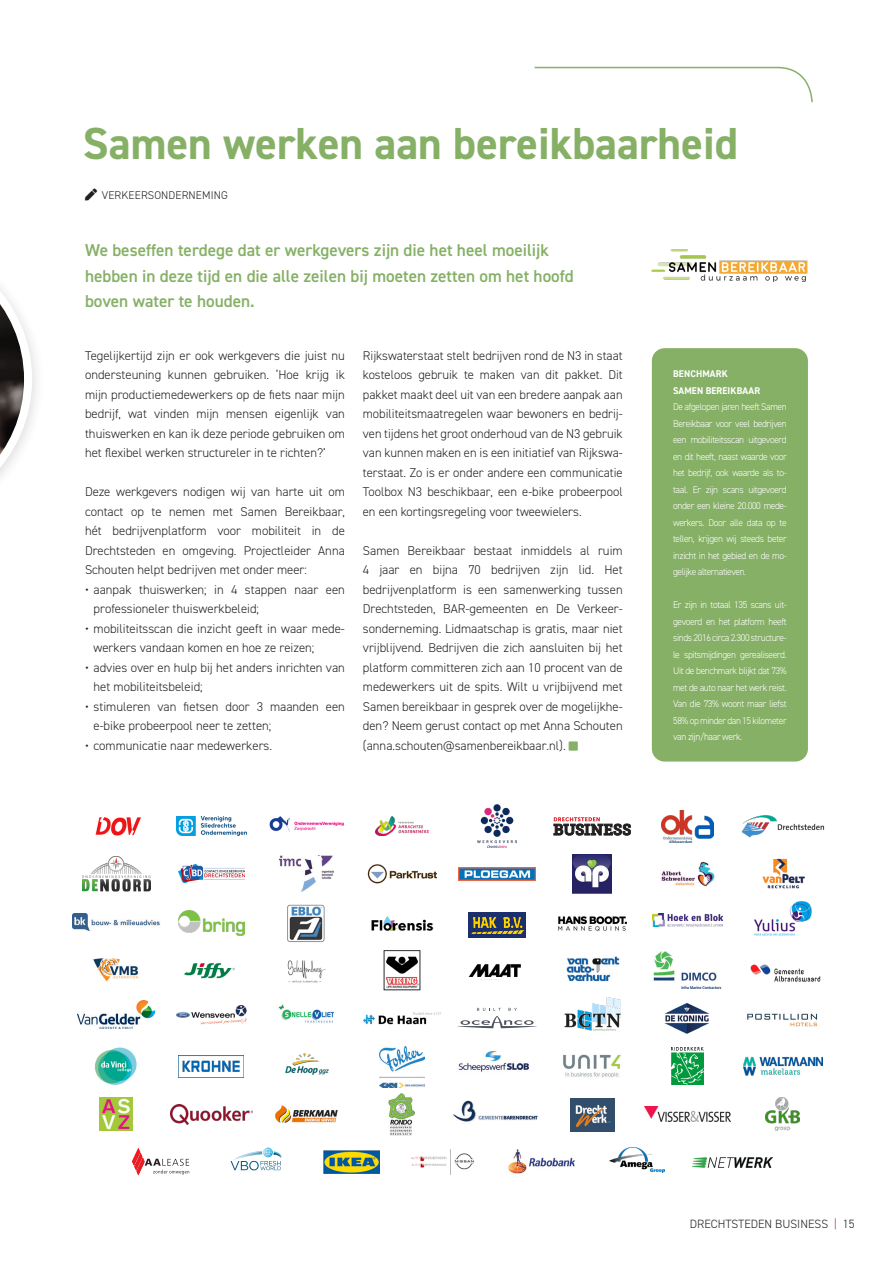
<style>
.page{position:relative;width:893px;height:1263px;background:#fff}
.page>*{position:absolute;margin:0;border:0;box-sizing:border-box;transform-origin:0 0}
.Kop{font:700 45px "DIN2014";color:#86b066}
.Intro{font:600 17.25px/25.5px "DIN2014";color:#86b066}
.Plat{font:300 12.75px/19.5px "DIN2014";color:#231f20;text-align:justify}
.t1{font:300 12px "DIN2014";color:#231f20}
.t2{font:300 11.25px "DIN2014";letter-spacing:.01em;color:#231f20}
.Tekst_in_blokje{font:300 9.75px/16.5px "DIN2014";letter-spacing:-.04em;color:#fff;text-align:justify}
.Tekst_in_blokje-2{font:700 9.75px "DIN2014";letter-spacing:.01em;color:#fff}
.s1{color:#86b066}
.s2{color:#d81c23}
</style>
<div class="page">
<svg style="left:0;top:288px;width:32px;height:189px"></svg>
<svg style="left:534px;top:66px;width:279px;height:37px"></svg>
<img style="left:72px;top:913px;width:88px;height:18px">
<img style="left:82px;top:856px;width:68px;height:36px">
<img style="left:93px;top:958px;width:45px;height:24px">
<img style="left:78px;top:1000px;width:76px;height:29px">
<img style="left:269px;top:816px;width:75px;height:16px">
<img style="left:287px;top:904px;width:38px;height:38px">
<img style="left:280px;top:856px;width:53px;height:35px">
<img style="left:287px;top:960px;width:39px;height:23px">
<img style="left:278px;top:1004px;width:56px;height:19px">
<img style="left:285px;top:1053px;width:44px;height:21px">
<img style="left:276px;top:1106px;width:61px;height:16px">
<img style="left:323px;top:1150px;width:56px;height:23px">
<img style="left:177px;top:816px;width:69px;height:20px">
<img style="left:178px;top:910px;width:66px;height:25px">
<img style="left:179px;top:865px;width:65px;height:18px">
<img style="left:185px;top:963px;width:50px;height:16px">
<img style="left:176px;top:1005px;width:70px;height:20px">
<img style="left:182px;top:1056px;width:62px;height:21px">
<img style="left:170px;top:1104px;width:82px;height:20px">
<svg style="left:230px;top:1147px;width:52px;height:24px"></svg>
<img style="left:94px;top:1047px;width:43px;height:38px">
<img style="left:100px;top:1098px;width:33px;height:32px">
<svg style="left:132px;top:1149px;width:57px;height:26px"></svg>
<img style="left:375px;top:816px;width:53px;height:19px">
<img style="left:371px;top:916px;width:62px;height:15px">
<img style="left:367px;top:864px;width:70px;height:20px">
<img style="left:383px;top:950px;width:38px;height:41px">
<img style="left:363px;top:1012px;width:78px;height:13px">
<img style="left:379px;top:1047px;width:45px;height:40px">
<img style="left:389px;top:1093px;width:26px;height:42px">
<img style="left:477px;top:804px;width:40px;height:43px">
<svg style="left:554px;top:817px;width:77px;height:18px"></svg>
<img style="left:661px;top:810px;width:53px;height:32px">
<img style="left:741px;top:815px;width:83px;height:22px">
<img style="left:558px;top:916px;width:69px;height:15px">
<img style="left:653px;top:913px;width:69px;height:13px">
<img style="left:754px;top:901px;width:58px;height:35px">
<img style="left:459px;top:868px;width:76px;height:12px">
<img style="left:468px;top:964px;width:53px;height:13px">
<svg style="left:457px;top:1008px;width:80px;height:20px"></svg>
<img style="left:458px;top:1051px;width:71px;height:21px">
<img style="left:453px;top:1100px;width:85px;height:22px">
<img style="left:508px;top:1149px;width:67px;height:25px">
<img style="left:573px;top:854px;width:39px;height:39px">
<img style="left:661px;top:861px;width:54px;height:26px">
<img style="left:762px;top:858px;width:43px;height:31px">
<img style="left:567px;top:956px;width:53px;height:26px">
<img style="left:653px;top:951px;width:69px;height:37px">
<img style="left:750px;top:964px;width:71px;height:18px">
<img style="left:564px;top:998px;width:57px;height:33px">
<img style="left:563px;top:1054px;width:58px;height:24px">
<img style="left:570px;top:1098px;width:44px;height:33px">
<img style="left:609px;top:1147px;width:55px;height:26px">
<img style="left:664px;top:1003px;width:46px;height:31px">
<img style="left:747px;top:1013px;width:71px;height:14px">
<img style="left:672px;top:1048px;width:31px;height:36px">
<img style="left:743px;top:1056px;width:79px;height:20px">
<img style="left:645px;top:1106px;width:85px;height:16px">
<img style="left:692px;top:1157px;width:80px;height:11px">
<img style="left:765px;top:1098px;width:35px;height:32px">
<div style="left:652px;top:348px;width:156px;height:413px;background:#86b066;border-radius:13px"></div>
<img style="left:652px;top:249px;width:156px;height:33px">
<img style="left:95px;top:817px;width:46px;height:19px">
<div style="left:468px;top:912px;width:58px;height:26px;background:#1b2f6c"></div>
<img style="left:472px;top:917px;width:51px;height:16px">
<img style="left:411px;top:1163px;width:36px;height:5px">
<img style="left:411px;top:1156px;width:36px;height:6px">
<img style="left:454px;top:1153px;width:20px;height:17px">
<svg style="left:450px;top:1149px;width:1px;height:25px"></svg>
<p class="Kop" style="left:83px;top:113px;width:657px">Samen werken aan bereikbaarheid</p>
<p class="t2" style="left:102px;top:188px;width:128px">VERKEERSONDERNEMING</p>
<p class="Intro" style="left:85px;top:237px;width:490px">We beseffen terdege dat er werkgevers zijn die het heel moeilijk hebben in deze tijd en die alle zeilen bij moeten zetten om het hoofd boven water te houden.</p>
<p class="Plat" style="left:85px;top:346px;width:261px">Tegelijkertijd zijn er ook werkgevers die juist nu ondersteuning kunnen gebruiken. ‘Hoe krijg ik mijn productiemedewerkers op de fiets naar mijn bedrijf, wat vinden mijn mensen eigenlijk van thuiswerken en kan ik deze periode gebruiken om het flexibel werken structureler in te richten?’</p>
<p class="Plat" style="left:85px;top:482px;width:261px">Deze werkgevers nodigen wij van harte uit om contact op te nemen met Samen Bereikbaar, hét bedrijvenplatform voor mobiliteit in de Drechtsteden en omgeving. Projectleider Anna Schouten helpt bedrijven met onder meer:</p>
<p class="Plat" style="left:94px;top:580px;width:253px;text-indent:-9px">• aanpak thuiswerken; in 4 stappen naar een professioneler thuiswerkbeleid;</p>
<p class="Plat" style="left:94px;top:619px;width:253px;text-indent:-9px">• mobiliteitsscan die inzicht geeft in waar mede&shy;werkers vandaan komen en hoe ze reizen;</p>
<p class="Plat" style="left:94px;top:658px;width:253px;text-indent:-9px">• advies over en hulp bij het anders inrichten van het mobiliteitsbeleid;</p>
<p class="Plat" style="left:94px;top:697px;width:253px;text-indent:-9px">• stimuleren van fietsen door 3 maanden een e-bike probeerpool neer te zetten;</p>
<p class="Plat" style="left:85px;top:736px;width:189px">• communicatie naar medewerkers.</p>
<p class="Plat" style="left:363px;top:346px;width:261px">Rijkswaterstaat stelt bedrijven rond de N3 in staat kosteloos gebruik te maken van dit pakket. Dit pakket maakt deel uit van een bredere aanpak aan mobiliteitsmaatregelen waar bewoners en bedrij&shy;ven tijdens het groot onderhoud van de N3 gebruik van kunnen maken en is een initiatief van Rijkswa&shy;terstaat. Zo is er onder andere een communicatie Toolbox N3 beschikbaar, een e-bike probeerpool en een kortingsregeling voor tweewielers.</p>
<p class="Plat" style="left:363px;top:541px;width:261px">Samen Bereikbaar bestaat inmiddels al ruim 4 jaar en bijna 70 bedrijven zijn lid. Het bedrijvenplatform is een samenwerking tussen Drechtsteden, BAR-gemeenten en De Verkeer&shy;sonderneming. Lidmaatschap is gratis, maar niet vrijblijvend. Bedrijven die zich aansluiten bij het platform committeren zich aan 10 procent van de medewerkers uit de spits. Wilt u vrijbijvend met Samen bereikbaar in gesprek over de mogelijkhe&shy;den? Neem gerust contact op met Anna Schouten (anna.schouten@samenbereikbaar.nl). <span class="s1">▲▼□</span></p>
<p class="Tekst_in_blokje-2" style="left:673px;top:367px;width:56px">BENCHMARK</p>
<p class="Tekst_in_blokje-2" style="left:673px;top:384px;width:89px">SAMEN BEREIKBAAR</p>
<p class="Tekst_in_blokje" style="left:673px;top:399px;width:115px">De afgelopen jaren heeft Samen Bereikbaar voor veel bedrijven een mobiliteitsscan uitgevoerd en dit heeft, naast waarde voor het bedrijf, ook waarde als to&shy;taal. Er zijn scans uitgevoerd onder een kleine 20.000 mede&shy;werkers. Door alle data op te tellen, krijgen wij steeds beter inzicht in het gebied en de mo&shy;gelijke alternatieven.</p>
<p class="Tekst_in_blokje" style="left:673px;top:597px;width:115px">Er zijn in totaal 135 scans uit&shy;gevoerd en het platform heeft sinds 2016 circa 2.300 structure&shy;le spitsmijdingen gerealiseerd.<br>Uit de benchmark blijkt dat 73% met de auto naar het werk reist.<br>Van die 73% woont maar liefst 58% op minder dan 15 kilometer van zijn/haar werk.</p>
<p class="t1" style="left:690px;top:1216px;width:166px">DRECHTSTEDEN BUSINESS <span class="s2">|</span> 15</p>
</div>
